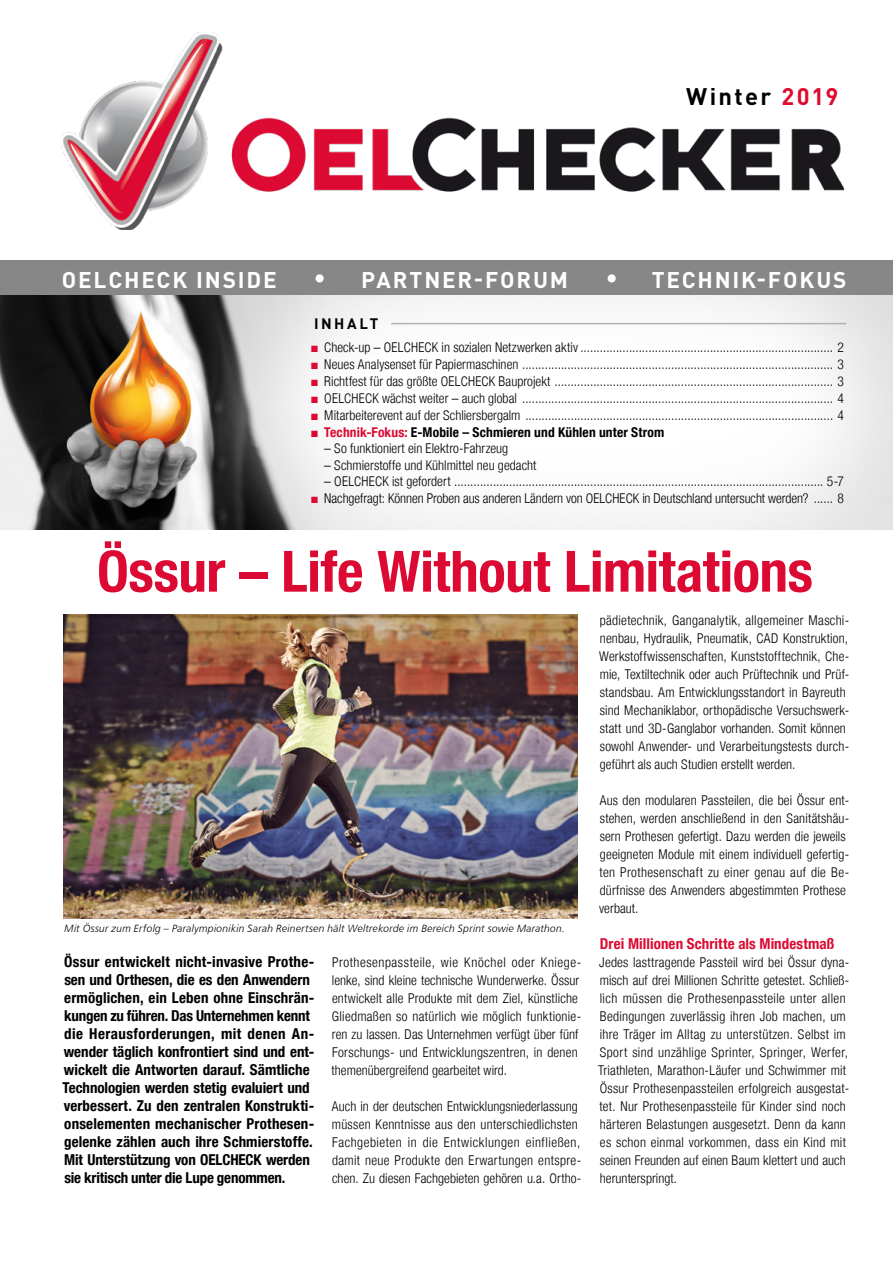
<style>
.page{position:relative;width:893px;height:1263px;background:#fff}
.page>*{position:absolute;margin:0;border:0;box-sizing:border-box;transform-origin:0 0}
.t1{font:700 condensed 57px "Helvetica Neue LT";letter-spacing:-.01em;color:#dc0a33}
.t2{font:700 23.7px "DIN Pro";letter-spacing:.095em;color:#000}
.t3{font:700 22.5px "DIN Pro";letter-spacing:.08em;color:#fff}
.t4{font:700 condensed 15px/18px "Helvetica Neue LT";letter-spacing:.005em;color:#000}
.t5{font:700 condensed 15px "Helvetica Neue LT";letter-spacing:.005em;color:#dc0a33}
.t6{font:700 15px "DIN Pro";letter-spacing:.165em;color:#000}
.t7{font:300 condensed 13.5px/18px "Helvetica Neue LT";letter-spacing:.01em;color:#000}
.t8{font:700 condensed 13.5px "Helvetica Neue LT";letter-spacing:.01em;color:#000}
.t9{font:10.5px "Humanist 777 BT Light Italic B";letter-spacing:.015em;color:#000}
.s1{color:#dd0b2f}
.s2{font-family:"Arial Narrow";font-weight:400;font-stretch:normal;color:#dc0a33}
.s3{color:#dc0a33}
</style>
<div class="page">
<img style="left:0;top:295px;width:188px;height:234px">
<svg style="left:188px;top:188px;width:705px;height:342px"></svg>
<div style="left:390px;top:393px;width:360px;height:26px;background:#fff;border-radius:50%"></div>
<hr style="left:391px;top:323px;width:455px;height:1px;background:#b3b2b2">
<div style="left:0;top:261px;width:893px;height:34px;background:#878787"></div>
<div style="left:315px;top:274px;width:9px;height:8px;background:#fff;border-radius:50%"></div>
<div style="left:608px;top:274px;width:8px;height:8px;background:#fff;border-radius:50%"></div>
<img style="left:61px;top:32px;width:783px;height:198px">
<img style="left:64px;top:614px;width:514px;height:304px">
<h2 class="t2" style="left:686px;top:80px;width:154px">Winter <span class="s1">2019</span></h2>
<h3 class="t3" style="left:62px;top:264px;width:216px">OELCHECK INSIDE</h3>
<h3 class="t3" style="left:361px;top:264px;width:208px">PARTNER-FORUM</h3>
<h3 class="t3" style="left:652px;top:264px;width:196px">TECHNIK-FOKUS</h3>
<p class="t6" style="left:314px;top:314px;width:66px">INHALT</p>
<p class="t7" style="left:311px;top:338px;width:534px"><span class="s2">■</span> Check-up – OELCHECK in sozialen Netzwerken aktiv .............................................................................. 2</p>
<p class="t7" style="left:311px;top:355px;width:534px"><span class="s2">■</span> Neues Analysenset für Papiermaschinen ................................................................................................ 3</p>
<p class="t7" style="left:311px;top:372px;width:534px"><span class="s2">■</span> Richtfest für das größte OELCHECK Bauprojekt ...................................................................................... 3</p>
<p class="t7" style="left:311px;top:389px;width:534px"><span class="s2">■</span> OELCHECK wächst weiter – auch global ................................................................................................ 4</p>
<p class="t7" style="left:312px;top:406px;width:534px"><span class="s2">■</span> Mitarbeiterevent auf der Schliersbergalm ............................................................................................... 4</p>
<p class="t8" style="left:312px;top:424px;width:354px"><span class="s2">■</span> <span class="s3">Technik-Fokus:</span> E-Mobile – Schmieren und Kühlen unter Strom</p>
<p class="t7" style="left:324px;top:439px;width:185px">– So funktioniert ein Elektro-Fahrzeug</p>
<p class="t7" style="left:324px;top:456px;width:214px">– Schmierstoffe und Kühlmittel neu gedacht</p>
<p class="t7" style="left:324px;top:472px;width:521px">– OELCHECK ist gefordert .................................................................................................................. 5-7</p>
<p class="t7" style="left:312px;top:489px;width:534px"><span class="s2">■</span> Nachgefragt: Können Proben aus anderen Ländern von OELCHECK in Deutschland untersucht werden? ...... 8</p>
<h1 class="t1" style="left:97px;top:537px;width:717px">Össur – Life Without Limitations</h1>
<p class="t9" style="left:65px;top:922px;width:502px">Mit Össur zum Erfolg – Paralympionikin Sarah Reinertsen hält Weltrekorde im Bereich Sprint sowie Marathon.</p>
<p class="t7" style="left:332px;top:953px;width:251px">Prothesenpassteile, wie Knöchel oder Kniege&shy;lenke, sind kleine technische Wunderwerke. Össur entwickelt alle Produkte mit dem Ziel, künstliche Gliedmaßen so natürlich wie möglich funktionie&shy;ren zu lassen. Das Unternehmen verfügt über fünf Forschungs- und Entwicklungszentren, in denen themenübergreifend gearbeitet wird.</p>
<p class="t7" style="left:332px;top:1097px;width:251px">Auch in der deutschen Entwicklungsniederlassung müssen Kenntnisse aus den unterschiedlichsten Fachgebieten in die Entwicklungen einfließen, damit neue Produkte den Erwartungen entspre&shy;chen. Zu diesen Fachgebieten gehören u.a. Ortho-</p>
<p class="t4" style="left:63px;top:953px;width:253px">Össur entwickelt nicht-invasive Prothe&shy;sen und Orthesen, die es den Anwendern ermöglichen, ein Leben ohne Einschrän&shy;kungen zu führen. Das Unternehmen kennt die Herausforderungen, mit denen An&shy;wender täglich konfrontiert sind und ent&shy;wickelt die Antworten darauf. Sämtliche Technologien werden stetig evaluiert und verbessert. Zu den zentralen Konstrukti&shy;onselementen mechanischer Prothesen&shy;gelenke zählen auch ihre Schmierstoffe.<br>Mit Unterstützung von OELCHECK werden sie kritisch unter die Lupe genommen.</p>
<p class="t7" style="left:599px;top:611px;width:251px">pädietechnik, Ganganalytik, allgemeiner Maschi&shy;nenbau, Hydraulik, Pneumatik, CAD Konstruktion, Werkstoffwissenschaften, Kunststofftechnik, Che&shy;mie, Textiltechnik oder auch Prüftechnik und Prüf&shy;standsbau. Am Entwicklungsstandort in Bayreuth sind Mechaniklabor, orthopädische Versuchswerk&shy;statt und 3D-Ganglabor vorhanden. Somit können sowohl Anwender- und Verarbeitungstests durch&shy;geführt als auch Studien erstellt werden.</p>
<p class="t7" style="left:599px;top:791px;width:251px">Aus den modularen Passteilen, die bei Össur ent&shy;stehen, werden anschließend in den Sanitätshäu&shy;sern Prothesen gefertigt. Dazu werden die jeweils geeigneten Module mit einem individuell gefertig&shy;ten Prothesenschaft zu einer genau auf die Be&shy;dürfnisse des Anwenders abgestimmten Prothese verbaut.</p>
<p class="t5" style="left:600px;top:935px;width:236px">Drei Millionen Schritte als Mindestmaß</p>
<p class="t7" style="left:598px;top:953px;width:253px">Jedes lasttragende Passteil wird bei Össur dyna&shy;misch auf drei Millionen Schritte getestet. Schließ&shy;lich müssen die Prothesenpassteile unter allen Bedingungen zuverlässig ihren Job machen, um ihre Träger im Alltag zu unterstützen. Selbst im Sport sind unzählige Sprinter, Springer, Werfer, Triathleten, Marathon-Läufer und Schwimmer mit Össur Prothesenpassteilen erfolgreich ausgestat&shy;tet. Nur Prothesenpassteile für Kinder sind noch härteren Belastungen ausgesetzt. Denn da kann es schon einmal vorkommen, dass ein Kind mit seinen Freunden auf einen Baum klettert und auch herunterspringt.</p>
</div>
